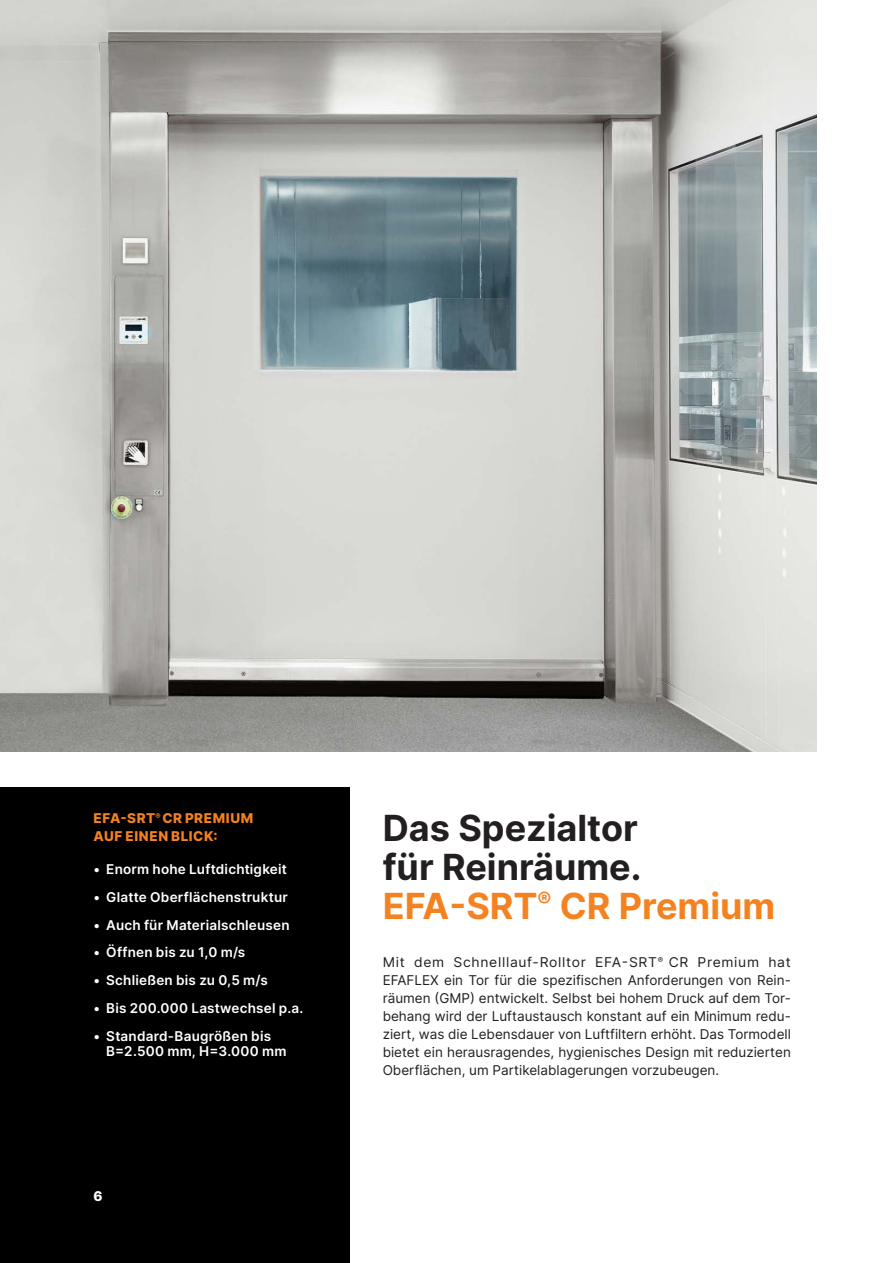
<style>
.page{position:relative;width:893px;height:1263px;background:#fff}
.page>*{position:absolute;margin:0;border:0;box-sizing:border-box;transform-origin:0 0}
.t1{font:700 36px/39px "Inter";color:#231f20}
.t2{font:13.5px/18px "Inter";color:#231f20;text-align:justify}
.t3{font:600 13.5px/15px "Inter";letter-spacing:.015em;color:#fff}
.t4{font:800 13.5px/18px "Inter";letter-spacing:.045em;color:#f58220}
.t5{font:800 13.5px "Inter";color:#fff}
.s1{color:#f58220}
</style>
<div class="page">
<div style="left:0;top:787px;width:349px;height:476px;background:#000"></div>
<img style="left:0;top:0;width:816px;height:751px">
<p class="t4" style="left:94px;top:809px;width:161px">EFA-SRT<sup>®</sup> CR PREMIUM<br>AUF EINEN BLICK:</p>
<p class="t3" style="left:94px;top:861px;width:195px">• Enorm hohe Luftdichtigkeit</p>
<p class="t3" style="left:94px;top:889px;width:196px">• Glatte Oberflächenstruktur</p>
<p class="t3" style="left:94px;top:917px;width:198px">• Auch für Materialschleusen</p>
<p class="t3" style="left:94px;top:945px;width:153px">• Öffnen bis zu 1,0 m/s</p>
<p class="t3" style="left:94px;top:972px;width:176px">• Schließen bis zu 0,5 m/s</p>
<p class="t3" style="left:94px;top:1000px;width:211px">• Bis 200.000 Lastwechsel p.a.</p>
<p class="t3" style="left:106px;top:1028px;width:182px;text-indent:-13px">• Standard-Baugrößen bis<br>B=2.500 mm, H=3.000 mm</p>
<p class="t5" style="left:94px;top:1186px;width:11px">6</p>
<h1 class="t1" style="left:383px;top:808px;width:394px">Das Spezialtor<br>für Reinräume.<br><span class="s1">EFA-SRT</span><sup>®</sup> <span class="s1">CR Premium</span></h1>
<p class="t2" style="left:383px;top:953px;width:410px">Mit dem Schnelllauf-Rolltor EFA-SRT<sup>®</sup> CR Premium hat EFAFLEX ein Tor für die spezifischen Anforderungen von Rein&shy;räumen (GMP) entwickelt. Selbst bei hohem Druck auf dem Tor&shy;behang wird der Luftaustausch konstant auf ein Minimum redu&shy;ziert, was die Lebensdauer von Luftfiltern erhöht. Das Tormodell bietet ein herausragendes, hygienisches Design mit reduzierten Oberflächen, um Partikelablagerungen vorzubeugen.</p>
</div>
